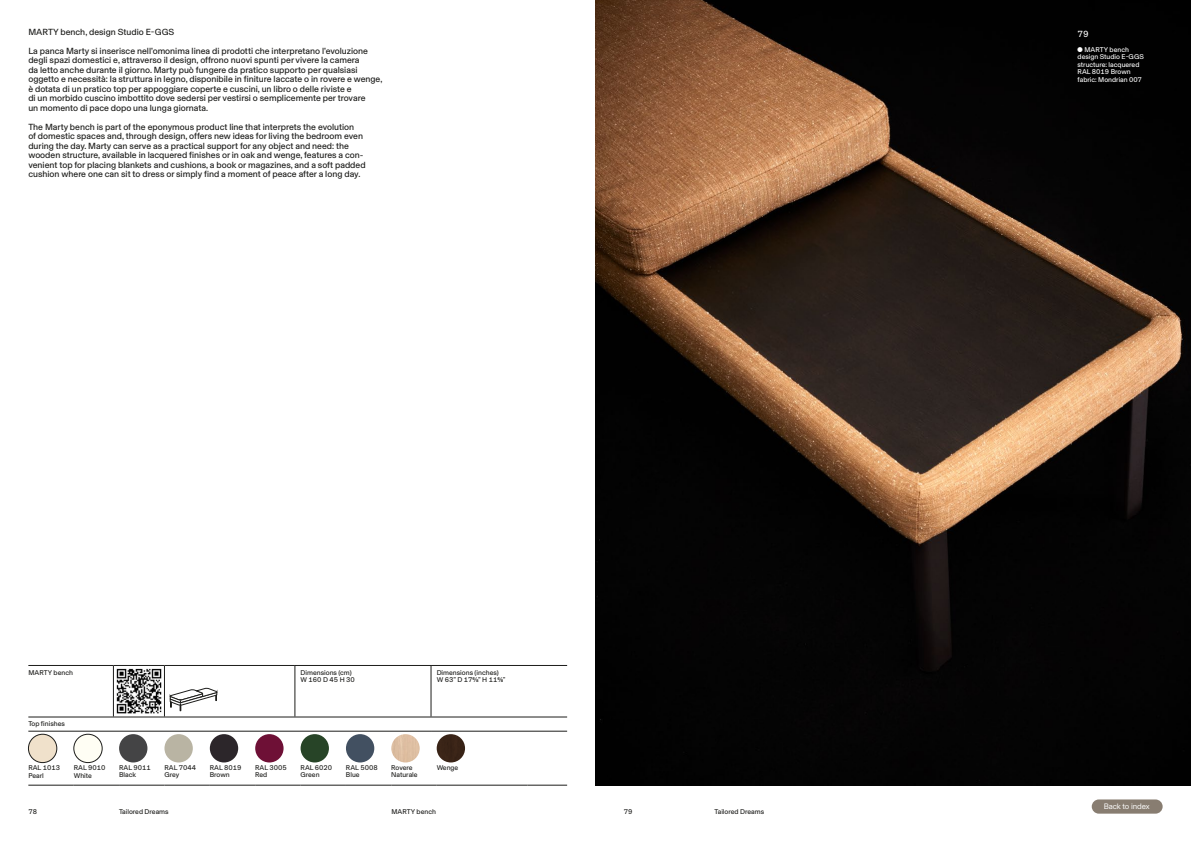
<style>
.page{position:relative;width:1191px;height:842px;background:#fff}
.page>*{position:absolute;margin:0;border:0;box-sizing:border-box;transform-origin:0 0}
.t1{font:9px/9.5px "Basel Grotesk";color:#1d1d1b}
.t2{font:9px "Basel Grotesk";color:#fff}
.t3{font:8px "Basel Grotesk";letter-spacing:-.01em;color:#fff}
.t4{font:7px/7.5px "Basel Grotesk";color:#1d1d1b}
.t5{font:7px/7.5px "Basel Grotesk";color:#fff}
</style>
<div class="page">
<hr style="left:113px;top:666px;width:1px;height:50px;background:#1d1d1b">
<hr style="left:164px;top:666px;width:1px;height:50px;background:#1d1d1b">
<hr style="left:295px;top:666px;width:1px;height:50px;background:#1d1d1b">
<hr style="left:431px;top:666px;width:1px;height:50px;background:#1d1d1b">
<hr style="left:164px;top:665px;width:131px;height:1px;background:#1d1d1b">
<hr style="left:28px;top:665px;width:85px;height:1px;background:#1d1d1b">
<hr style="left:113px;top:665px;width:51px;height:1px;background:#1d1d1b">
<hr style="left:295px;top:665px;width:136px;height:1px;background:#1d1d1b">
<hr style="left:431px;top:665px;width:136px;height:1px;background:#1d1d1b">
<img style="left:116px;top:668px;width:46px;height:46px">
<svg style="left:170px;top:688px;width:47px;height:23px"></svg>
<hr style="left:28px;top:731px;width:403px;height:1px;background:#1d1d1b">
<hr style="left:431px;top:731px;width:136px;height:1px;background:#1d1d1b">
<hr style="left:28px;top:717px;width:403px;height:1px;background:#1d1d1b">
<hr style="left:431px;top:717px;width:136px;height:1px;background:#1d1d1b">
<hr style="left:28px;top:785px;width:46px;height:1px;background:#1d1d1b">
<hr style="left:74px;top:785px;width:45px;height:1px;background:#1d1d1b">
<hr style="left:119px;top:785px;width:45px;height:1px;background:#1d1d1b">
<hr style="left:164px;top:785px;width:46px;height:1px;background:#1d1d1b">
<hr style="left:210px;top:785px;width:45px;height:1px;background:#1d1d1b">
<hr style="left:255px;top:785px;width:45px;height:1px;background:#1d1d1b">
<hr style="left:300px;top:785px;width:46px;height:1px;background:#1d1d1b">
<hr style="left:346px;top:785px;width:45px;height:1px;background:#1d1d1b">
<hr style="left:391px;top:785px;width:46px;height:1px;background:#1d1d1b">
<hr style="left:437px;top:785px;width:90px;height:1px;background:#1d1d1b">
<hr style="left:527px;top:785px;width:40px;height:1px;background:#1d1d1b">
<div style="left:28px;top:734px;width:29px;height:28px;background:#f0e1cb;border-radius:50%"></div>
<div style="left:28px;top:734px;width:29px;height:29px;border:1px solid #1d1d1b;border-radius:50%"></div>
<div style="left:74px;top:734px;width:28px;height:28px;background:#fffef4;border-radius:50%"></div>
<div style="left:74px;top:734px;width:28px;height:29px;border:1px solid #1d1d1b;border-radius:50%"></div>
<div style="left:119px;top:734px;width:28px;height:28px;background:#444445;border-radius:50%"></div>
<img style="left:164px;top:734px;width:29px;height:28px;border-radius:14px">
<div style="left:210px;top:734px;width:28px;height:28px;background:#2c262a;border-radius:50%"></div>
<div style="left:255px;top:734px;width:28px;height:28px;background:#6e1036;border-radius:50%"></div>
<div style="left:300px;top:734px;width:29px;height:28px;background:#274427;border-radius:50%"></div>
<div style="left:346px;top:734px;width:28px;height:28px;background:#425061;border-radius:50%"></div>
<img style="left:391px;top:734px;width:29px;height:28px;border-radius:14px">
<img style="left:437px;top:734px;width:28px;height:28px;border-radius:14px">
<img style="left:595px;top:0;width:596px;height:785px">
<div style="left:1091px;top:799px;width:71px;height:15px;background:#887d71;border-radius:7px"></div>
<p class="t1" style="left:28px;top:22px;width:341px;line-height:19px">MARTY bench, design Studio E-GGS<br>La panca Marty si inserisce nell’omonima linea di prodotti che interpretano l’evoluzione</p>
<p class="t1" style="left:28px;top:55px;width:355px">degli spazi domestici e, attraverso il design, offrono nuovi spunti per vivere la camera<br>da letto anche durante il giorno. Marty può fungere da pratico supporto per qualsiasi oggetto e necessità: la struttura in legno, disponibile in finiture laccate o in rovere e wenge, è dotata di un pratico top per appoggiare coperte e cuscini, un libro o delle riviste e<br>di un morbido cuscino imbottito dove sedersi per vestirsi o semplicemente per trovare<br>un momento di pace dopo una lunga giornata.</p>
<p class="t1" style="left:28px;top:121px;width:339px">The Marty bench is part of the eponymous product line that interprets the evolution<br>of domestic spaces and, through design, offers new ideas for living the bedroom even during the day. Marty can serve as a practical support for any object and need: the wooden structure, available in lacquered finishes or in oak and wenge, features a con&shy;venient top for placing blankets and cushions, a book or magazines, and a soft padded cushion where one can sit to dress or simply find a moment of peace after a long day.</p>
<p class="t4" style="left:28px;top:668px;width:46px">MARTY bench</p>
<p class="t4" style="left:300px;top:668px;width:56px">Dimensions (cm)<br>W 160 D 45 H 30</p>
<p class="t4" style="left:437px;top:668px;width:70px">Dimensions (inches)<br>W 63” D 176/8” H 116/8”</p>
<p class="t4" style="left:28px;top:720px;width:38px">Top finishes</p>
<p class="t4" style="left:28px;top:764px;width:33px">RAL 1013<br>Pearl</p>
<p class="t4" style="left:74px;top:764px;width:33px">RAL 9010<br>White</p>
<p class="t4" style="left:119px;top:763px;width:33px">RAL 9011<br>Black</p>
<p class="t4" style="left:164px;top:763px;width:33px">RAL 7044<br>Grey</p>
<p class="t4" style="left:210px;top:763px;width:33px">RAL 8019<br>Brown</p>
<p class="t4" style="left:255px;top:763px;width:33px">RAL 3005<br>Red</p>
<p class="t4" style="left:300px;top:763px;width:33px">RAL 6020<br>Green</p>
<p class="t4" style="left:346px;top:763px;width:33px">RAL 5008<br>Blue</p>
<p class="t4" style="left:391px;top:763px;width:28px">Rovere<br>Naturale</p>
<p class="t4" style="left:437px;top:763px;width:23px">Wenge</p>
<p class="t4" style="left:28px;top:807px;width:10px">78</p>
<p class="t4" style="left:119px;top:807px;width:51px">Tailored Dreams</p>
<p class="t4" style="left:391px;top:807px;width:46px">MARTY bench</p>
<p class="t4" style="left:624px;top:807px;width:10px">79</p>
<p class="t4" style="left:714px;top:807px;width:51px">Tailored Dreams</p>
<p class="t2" style="left:1077px;top:28px;width:13px">79</p>
<p class="t5" style="left:1077px;top:45px;width:68px">⚫ MARTY bench design Studio E-GGS structure: lacquered<br>RAL 8019 Brown fabric: Mondrian 007</p>
<p class="t3" style="left:1103px;top:801px;width:47px">Back to index</p>
</div>
